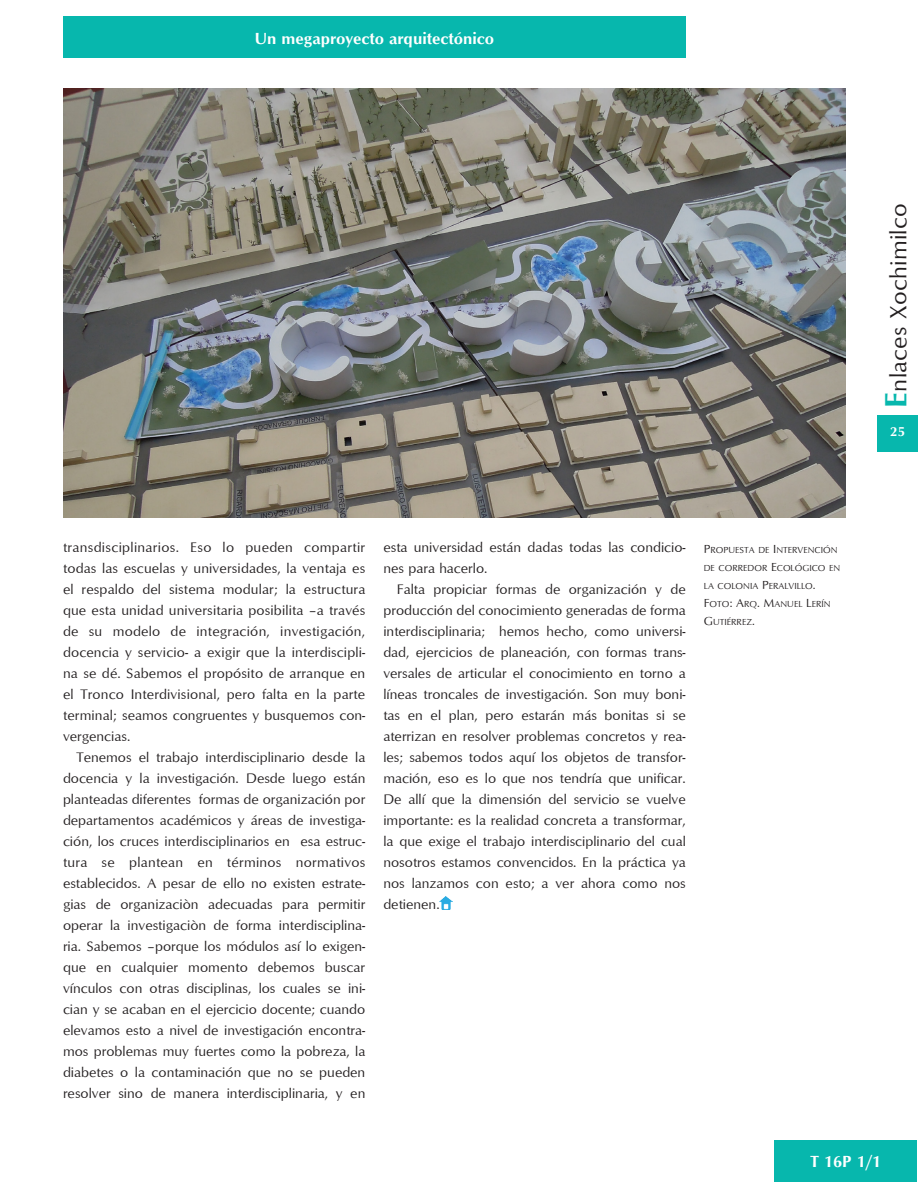
<style>
.page{position:relative;width:918px;height:1188px;background:#fff}
.page>*{position:absolute;margin:0;border:0;box-sizing:border-box;transform-origin:0 0}
.t1{font:24px "Optimum";letter-spacing:.01em;color:#231f20}
.t2{font:700 16.5px "Optimum";color:#fff}
.cuerpo_de_texto{font:14.25px/21px "Optimum";color:#231f20;text-align:justify}
.cuerpo_de_textosin_s{font:14.25px/21px "Optimum";color:#231f20;text-align:justify}
.t3{font:700 13.5px "Optimum";color:#fff}
.pies_de_foto{font:9px/18px "Optimum";color:#231f20}
.s1{font-weight:700;font-size:31.5px;color:#07b7ad}
.s2{font-size:12px}
</style>
<div class="page">
<div style="left:877px;top:415px;width:41px;height:36px;background:#07b7ad"></div>
<div style="left:63px;top:16px;width:623px;height:42px;background:#07b7ad"></div>
<div style="left:775px;top:1140px;width:142px;height:42px;background:#07b7ad"></div>
<svg style="left:440px;top:896px;width:12px;height:13px"></svg>
<img style="left:63px;top:89px;width:783px;height:429px">
<p class="t2" style="left:255px;top:28px;width:241px">Un megaproyecto arquitectónico</p>
<h1 class="t1" style="left:884px;top:408px;width:206px;rotate:-90deg"><span class="s1">E</span>nlaces Xochimilco</h1>
<p class="t3" style="left:890px;top:424px;width:16px">25</p>
<p class="cuerpo_de_textosin_s" style="left:63px;top:536px;width:304px">transdisciplinarios. Eso lo pueden compartir todas las escuelas y universidades, la ventaja es el respaldo del sistema modular; la estructura que esta unidad universitaria posibilita –a través de su modelo de integración, investigación, docencia y servicio- a exigir que la interdiscipli&shy;na se dé. Sabemos el propósito de arranque en el Tronco Interdivisional, pero falta en la parte terminal; seamos congruentes y busquemos con&shy;vergencias.</p>
<p class="cuerpo_de_texto" style="left:63px;top:746px;width:304px;text-indent:14px">Tenemos el trabajo interdisciplinario desde la docencia y la investigación. Desde luego están planteadas diferentes formas de organización por departamentos académicos y áreas de investiga&shy;ción, los cruces interdisciplinarios en esa estruc&shy;tura se plantean en términos normativos establecidos. A pesar de ello no existen estrate&shy;gias de organizaciòn adecuadas para permitir operar la investigaciòn de forma interdisciplina&shy;ria. Sabemos –porque los módulos así lo exigen&shy;que en cualquier momento debemos buscar vínculos con otras disciplinas, los cuales se ini&shy;cian y se acaban en el ejercicio docente; cuando elevamos esto a nivel de investigación encontra&shy;mos problemas muy fuertes como la pobreza, la diabetes o la contaminación que no se pueden resolver sino de manera interdisciplinaria, y en</p>
<p class="cuerpo_de_texto" style="left:383px;top:536px;width:304px">esta universidad están dadas todas las condicio&shy;nes para hacerlo.</p>
<p class="cuerpo_de_texto" style="left:383px;top:578px;width:304px;text-indent:14px">Falta propiciar formas de organización y de producción del conocimiento generadas de forma interdisciplinaria; hemos hecho, como universi&shy;dad, ejercicios de planeación, con formas trans&shy;versales de articular el conocimiento en torno a líneas troncales de investigación. Son muy boni&shy;tas en el plan, pero estarán más bonitas si se aterrizan en resolver problemas concretos y rea&shy;les; sabemos todos aquí los objetos de transfor&shy;mación, eso es lo que nos tendría que unificar.<br>De allí que la dimensión del servicio se vuelve importante: es la realidad concreta a transformar, la que exige el trabajo interdisciplinario del cual nosotros estamos convencidos. En la práctica ya nos lanzamos con esto; a ver ahora como nos detienen.</p>
<p class="pies_de_foto" style="left:704px;top:541px;width:138px"><span class="s2">P</span>ROPUESTA DE <span class="s2">I</span> NTERVENCIÓN<br>DE CORREDOR <span class="s2">E</span>COLÓGICO EN<br>LA COLONIA <span class="s2">P</span>ERALVILLO<span class="s2">.</span></p>
<p class="pies_de_foto" style="left:704px;top:595px;width:129px"><span class="s2">F</span>OTO<span class="s2">: A</span>RQ<span class="s2">. M</span>ANUEL <span class="s2">L</span>ERÍN<br><span class="s2">G</span> UTIÉRREZ<span class="s2">.</span></p>
<p class="t2" style="left:811px;top:1152px;width:72px">T 16P 1/1</p>
</div>
